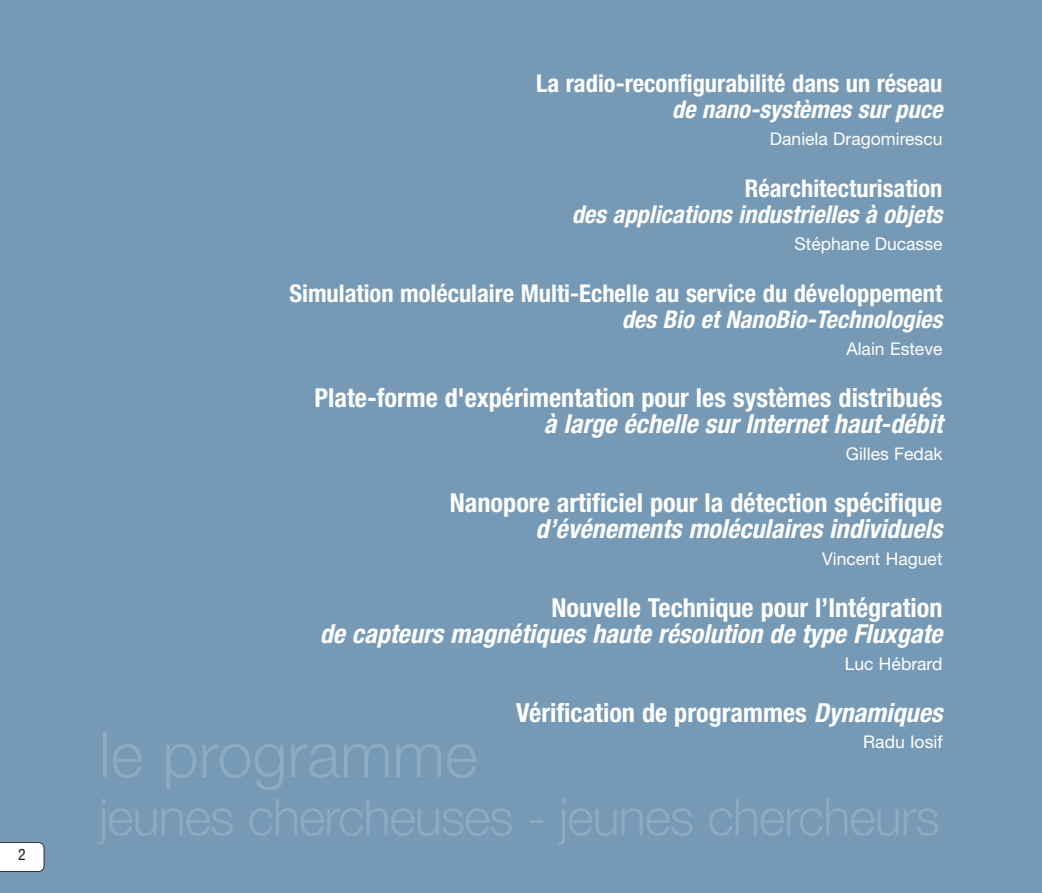
<style>
.page{position:relative;width:1042px;height:893px;background:#fff}
.page>*{position:absolute;margin:0;border:0;box-sizing:border-box;transform-origin:0 0}
.t1{font:300 63px "Helvetica Neue LT Std";color:#8da9c3}
.t2{font:300 50.75px "Helvetica Neue LT Std";letter-spacing:-.02em;color:#8da9c3}
.t3{font:700 condensed 26.25px "Helvetica Neue LT Std";color:#fff}
.t4{font:italic 700 condensed 26.25px "Helvetica Neue LT Std";color:#fff}
.t5{font:700 condensed 24.5px "Helvetica Neue LT Std";color:#fff}
.t6{font:italic 700 condensed 24.5px "Helvetica Neue LT Std";color:#fff}
.t7{font:17.5px "Helvetica Neue LT Std";color:#fff}
.t8{font:condensed 15.75px "Helvetica Neue LT Std";color:#231f1f}
.s1{font-style:italic}
</style>
<div class="page">
<div style="left:0;top:0;width:1041px;height:893px;background:#7699b6"></div>
<svg style="left:0;top:842px;width:44px;height:30px"></svg>
<p class="t8" style="left:18px;top:849px;width:9px">2</p>
<p class="t5" style="left:536px;top:75px;width:408px">La radio-reconfigurabilité dans un réseau</p>
<p class="t6" style="left:672px;top:101px;width:272px">de nano-systèmes sur puce</p>
<p class="t7" style="left:770px;top:132px;width:174px">Daniela Dragomirescu</p>
<p class="t5" style="left:745px;top:180px;width:199px">Réarchitecturisation</p>
<p class="t6" style="left:572px;top:206px;width:372px">des applications industrielles à objets</p>
<p class="t7" style="left:794px;top:237px;width:149px">Stéphane Ducasse</p>
<p class="t5" style="left:289px;top:285px;width:654px">Simulation moléculaire Multi-Echelle au service du développement</p>
<p class="t6" style="left:622px;top:311px;width:322px">des Bio et NanoBio-Technologies</p>
<p class="t7" style="left:846px;top:342px;width:98px">Alain Esteve</p>
<p class="t3" style="left:315px;top:388px;width:629px">Plate-forme d'expérimentation pour les systèmes distribués</p>
<p class="t4" style="left:544px;top:415px;width:400px">à large échelle sur Internet haut-débit</p>
<p class="t7" style="left:846px;top:447px;width:98px">Gilles Fedak</p>
<p class="t3" style="left:450px;top:493px;width:494px">Nanopore artificiel pour la détection spécifique</p>
<p class="t4" style="left:536px;top:520px;width:408px">d’événements moléculaires individuels</p>
<p class="t7" style="left:822px;top:552px;width:122px">Vincent Haguet</p>
<p class="t3" style="left:551px;top:598px;width:392px">Nouvelle Technique pour l’Intégration</p>
<p class="t4" style="left:320px;top:625px;width:624px">de capteurs magnétiques haute résolution de type Fluxgate</p>
<p class="t7" style="left:845px;top:657px;width:99px">Luc Hébrard</p>
<p class="t3" style="left:516px;top:703px;width:428px">Vérification de programmes <span class="s1">Dynamiques</span></p>
<p class="t7" style="left:863px;top:736px;width:81px">Radu Iosif</p>
<h1 class="t1" style="left:99px;top:732px;width:380px">le programme</h1>
<h2 class="t2" style="left:99px;top:799px;width:842px">jeunes chercheuses - jeunes chercheurs</h2>
</div>
